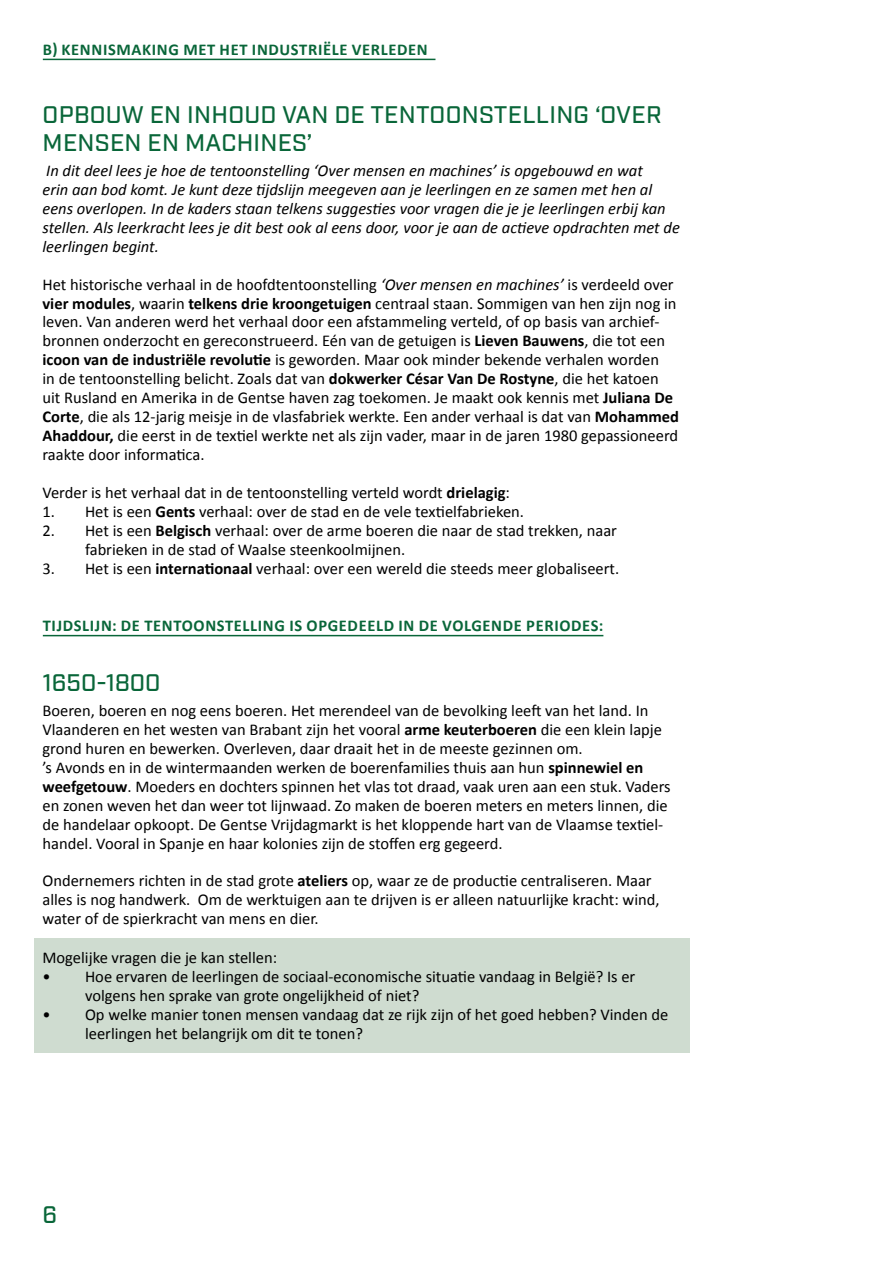
<style>
.page{position:relative;width:893px;height:1263px;background:#fff}
.page>*{position:absolute;margin:0;border:0;box-sizing:border-box;transform-origin:0 0}
.t1{font:500 24px/27.6px "Industry";letter-spacing:.01em;color:#096639}
.t2{font:16.5px/18.9px "Calibri";color:#000}
.t3{font:italic 16.5px/18.9px "Calibri";color:#000}
.t4{font:700 16.5px "Calibri";letter-spacing:.04em;color:#096639}
.s1{font-style:italic}
.s2{font-weight:700}
</style>
<div class="page">
<div style="left:34px;top:938px;width:655px;height:114px;background:#cfdcd0"></div>
<hr style="left:43px;top:59px;width:392px;height:1px;background:#096639">
<hr style="left:43px;top:635px;width:560px;height:1px;background:#096639">
<p class="t4" style="left:43px;top:39px;width:386px">B) KENNISMAKING MET HET INDUSTRIËLE VERLEDEN</p>
<h1 class="t1" style="left:43px;top:102px;width:621px">OPBOUW EN INHOUD VAN DE TENTOONSTELLING ‘OVER<br>MENSEN EN MACHINES’</h1>
<p class="t3" style="left:43px;top:160px;width:639px">In dit deel lees je hoe de tentoonstelling ‘Over mensen en machines’ is opgebouwd en wat<br>erin aan bod komt. Je kunt deze tijdslijn meegeven aan je leerlingen en ze samen met hen al eens overlopen. In de kaders staan telkens suggesties voor vragen die je je leerlingen erbij kan stellen. Als leerkracht lees je dit best ook al eens door, voor je aan de actieve opdrachten met de leerlingen begint.</p>
<p class="t2" style="left:43px;top:275px;width:638px">Het historische verhaal in de hoofdtentoonstelling <span class="s1">‘Over mensen en machines’</span> is verdeeld over <span class="s2">vier modules</span>, waarin <span class="s2">telkens drie kroongetuigen</span> centraal staan. Sommigen van hen zijn nog in leven. Van anderen werd het verhaal door een afstammeling verteld, of op basis van archief&shy;bronnen onderzocht en gereconstrueerd. Eén van de getuigen is <span class="s2">Lieven Bauwens</span>, die tot een <span class="s2">icoon van de industriële revolutie</span> is geworden. Maar ook minder bekende verhalen worden<br>in de tentoonstelling belicht. Zoals dat van <span class="s2">dokwerker César Van De Rostyne</span>, die het katoen uit Rusland en Amerika in de Gentse haven zag toekomen. Je maakt ook kennis met <span class="s2">Juliana De Corte</span>, die als 12-jarig meisje in de vlasfabriek werkte. Een ander verhaal is dat van <span class="s2">Mohammed Ahaddour,</span> die eerst in de textiel werkte net als zijn vader, maar in de jaren 1980 gepassioneerd raakte door informatica.</p>
<p class="t2" style="left:43px;top:483px;width:469px">Verder is het verhaal dat in de tentoonstelling verteld wordt <span class="s2">drielagig</span>:</p>
<p class="t2" style="left:43px;top:502px;width:483px">1. Het is een <span class="s2">Gents</span> verhaal: over de stad en de vele textielfabrieken.</p>
<p class="t2" style="left:85px;top:521px;width:533px;text-indent:-43px">2. Het is een <span class="s2">Belgisch</span> verhaal: over de arme boeren die naar de stad trekken, naar fabrieken in de stad of Waalse steenkoolmijnen.</p>
<p class="t2" style="left:43px;top:559px;width:578px">3. Het is een <span class="s2">internationaal</span> verhaal: over een wereld die steeds meer globaliseert.</p>
<p class="t4" style="left:43px;top:615px;width:562px">TIJDSLIJN: DE TENTOONSTELLING IS OPGEDEELD IN DE VOLGENDE PERIODES:</p>
<h1 class="t1" style="left:43px;top:669px;width:120px">1650-1800</h1>
<p class="t2" style="left:43px;top:701px;width:630px">Boeren, boeren en nog eens boeren. Het merendeel van de bevolking leeft van het land. In Vlaanderen en het westen van Brabant zijn het vooral <span class="s2">arme keuterboeren</span> die een klein lapje grond huren en bewerken. Overleven, daar draait het in de meeste gezinnen om.<br>’s Avonds en in de wintermaanden werken de boerenfamilies thuis aan hun <span class="s2">spinnewiel en weefgetouw</span>. Moeders en dochters spinnen het vlas tot draad, vaak uren aan een stuk. Vaders en zonen weven het dan weer tot lijnwaad. Zo maken de boeren meters en meters linnen, die de handelaar opkoopt. De Gentse Vrijdagmarkt is het kloppende hart van de Vlaamse textiel&shy;handel. Vooral in Spanje en haar kolonies zijn de stoffen erg gegeerd.</p>
<p class="t2" style="left:43px;top:871px;width:619px">Ondernemers richten in de stad grote <span class="s2">ateliers</span> op, waar ze de productie centraliseren. Maar alles is nog handwerk. Om de werktuigen aan te drijven is er alleen natuurlijke kracht: wind, water of de spierkracht van mens en dier.</p>
<p class="t2" style="left:43px;top:948px;width:236px">Mogelijke vragen die je kan stellen:</p>
<p class="t2" style="left:85px;top:967px;width:552px;text-indent:-43px">• Hoe ervaren de leerlingen de sociaal-economische situatie vandaag in België? Is er volgens hen sprake van grote ongelijkheid of niet?</p>
<p class="t2" style="left:85px;top:1005px;width:585px;text-indent:-43px">• Op welke manier tonen mensen vandaag dat ze rijk zijn of het goed hebben? Vinden de leerlingen het belangrijk om dit te tonen?</p>
<h1 class="t1" style="left:43px;top:1202px;width:16px">6</h1>
</div>
